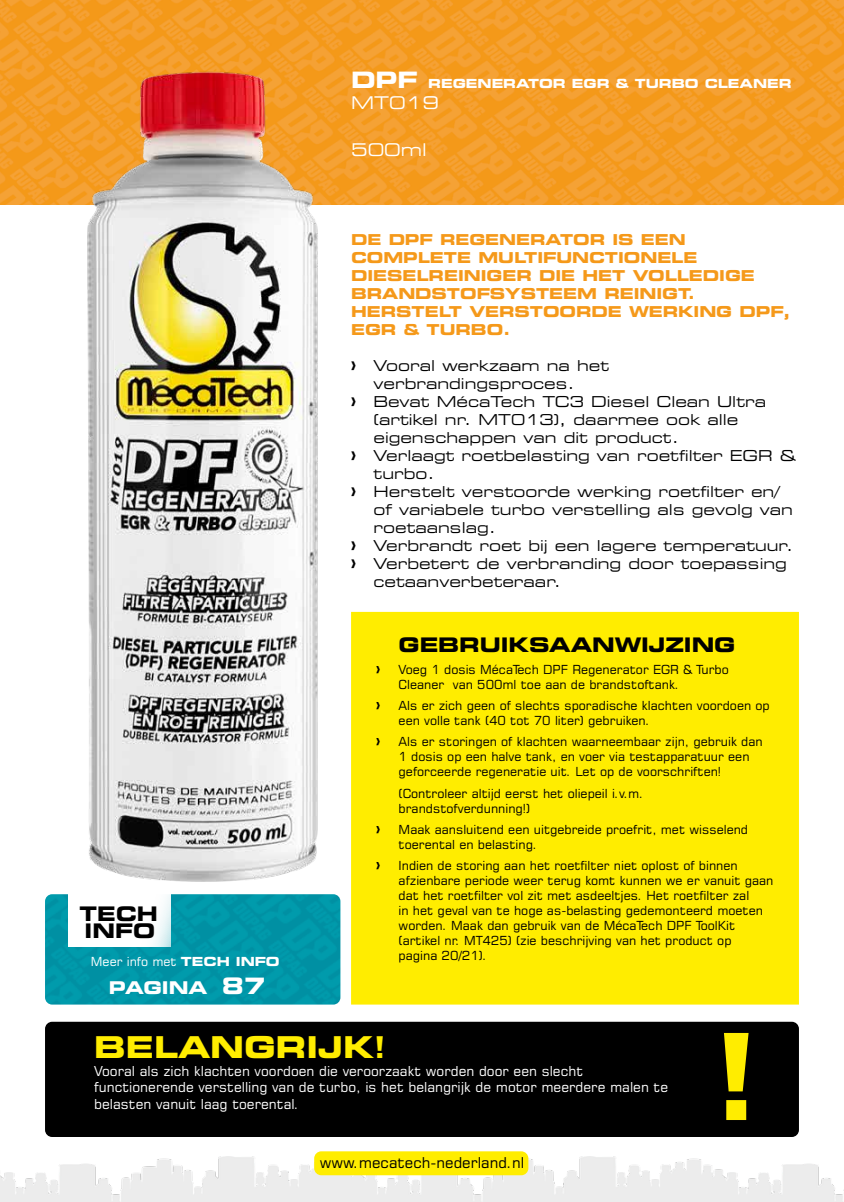
<style>
.page{position:relative;width:844px;height:1202px;background:#fff}
.page>*{position:absolute;margin:0;border:0;box-sizing:border-box;transform-origin:0 0}
.t1{font:120px "UPBOLTERS";color:#ffed00}
.t2{font:700 expanded 30px "Square 721 BT";color:#ffed00}
.t3{font:700 expanded 20px/17.5px "Square 721 BT";color:#000}
.t4{font:expanded 17.5px "Square 721 BT";color:#fff}
.t5{font:700 expanded 17.5px "Square 721 BT";color:#fff}
.t6{font:expanded 15px "Square 721 BT";color:#000}
.t7{font:700 expanded 15px/18px "Square 721 BT";color:#f5991a}
.t8{font:15px "Square 721 BT";color:#000}
.t9{font:13.75px/16.5px "Square 721 BT";color:#fff}
.t10{font:12.5px/15px "Square 721 BT";color:#000}
.t11{font:700 expanded 12.5px "Square 721 BT";color:#fff}
.t12{font:12.5px "Square 721 BT";color:#fff}
.s1{font-size:22.5px}
.s2{font-weight:700;font-stretch:expanded}
.s3{font-family:"UPBOLTERS";font-stretch:normal}
.s4{font-family:"UPBOLTERS"}
.s5{font-family:"UPBOLTERS";font-weight:400;font-stretch:normal}
</style>
<div class="page">
<img style="left:0;top:1156px;width:843px;height:45px">
<div style="left:45px;top:1021px;width:753px;height:115px;background:#000;border-radius:7px"></div>
<div style="left:314px;top:1151px;width:214px;height:23px;background:#ffed00;border-radius:7px"></div>
<img style="left:0;top:0;width:843px;height:204px">
<div style="left:363px;top:624px;width:423px;height:367px;background:#ffed00"></div>
<div style="left:351px;top:611px;width:447px;height:393px;border:25px solid #ffed00"></div>
<img style="left:45px;top:61px;width:306px;height:855px">
<div style="left:45px;top:894px;width:295px;height:110px;background:#0096a8"></div>
<div style="left:68px;top:888px;width:102px;height:58px;background:#fff"></div>
<p class="t11" style="left:351px;top:76px;width:442px"><span class="s1">DPF</span> REGENERATOR EGR &amp; TURBO CLEANER</p>
<h3 class="t4" style="left:351px;top:93px;width:89px">MT019</h3>
<h3 class="t4" style="left:351px;top:139px;width:77px">500ml</h3>
<h3 class="t3" style="left:79px;top:904px;width:80px">TECH<br>INFO</h3>
<p class="t12" style="left:91px;top:953px;width:190px">Meer info met <span class="s2">TECH INFO</span></p>
<h3 class="t5" style="left:109px;top:976px;width:158px">PAGINA <span class="s1">87</span></h3>
<p class="t7" style="left:351px;top:231px;width:440px">DE DPF REGENERATOR IS EEN<br>COMPLETE MULTIFUNCTIONELE<br>DIESELREINIGER DIE HET VOLLEDIGE<br>BRANDSTOFSYSTEEM REINIGT.<br>HERSTELT VERSTOORDE WERKING DPF,<br>EGR &amp; TURBO.</p>
<p class="t6" style="left:351px;top:357px;width:259px"><span class="s3">&gt;</span> Vooral werkzaam na het</p>
<p class="t6" style="left:373px;top:375px;width:202px">verbrandingsproces.</p>
<p class="t6" style="left:351px;top:393px;width:416px"><span class="s3">&gt;</span> Bevat MécaTech TC3 Diesel Clean Ultra</p>
<p class="t6" style="left:373px;top:411px;width:366px">(artikel nr. MT013), daarmee ook alle</p>
<p class="t6" style="left:373px;top:429px;width:306px">eigenschappen van dit product.</p>
<p class="t6" style="left:351px;top:447px;width:446px"><span class="s3">&gt;</span> Verlaagt roetbelasting van roetfilter EGR &amp;</p>
<p class="t6" style="left:373px;top:465px;width:62px">turbo.</p>
<p class="t6" style="left:351px;top:483px;width:430px"><span class="s3">&gt;</span> Herstelt verstoorde werking roetfilter en/</p>
<p class="t6" style="left:373px;top:501px;width:420px">of variabele turbo verstelling als gevolg van</p>
<p class="t6" style="left:373px;top:519px;width:124px">roetaanslag.</p>
<p class="t6" style="left:351px;top:537px;width:443px"><span class="s3">&gt;</span> Verbrandt roet bij een lagere temperatuur.</p>
<p class="t6" style="left:351px;top:555px;width:437px"><span class="s3">&gt;</span> Verbetert de verbranding door toepassing</p>
<p class="t6" style="left:373px;top:573px;width:189px">cetaanverbeteraar.</p>
<h3 class="t3" style="left:398px;top:636px;width:338px">GEBRUIKSAANWIJZING</h3>
<p class="t10" style="left:398px;top:661px;width:331px;text-indent:-22px"><span class="s4">&gt;</span> Voeg 1 dosis MécaTech DPF Regenerator EGR &amp; Turbo<br>Cleaner van 500ml toe aan de brandstoftank.</p>
<p class="t10" style="left:398px;top:697px;width:372px;text-indent:-22px"><span class="s4">&gt;</span> Als er zich geen of slechts sporadische klachten voordoen op een volle tank (40 tot 70 liter) gebruiken.</p>
<p class="t10" style="left:398px;top:733px;width:365px;text-indent:-22px"><span class="s4">&gt;</span> Als er storingen of klachten waarneembaar zijn, gebruik dan<br>1 dosis op een halve tank, en voer via testapparatuur een geforceerde regeneratie uit. Let op de voorschriften!</p>
<p class="t10" style="left:398px;top:785px;width:246px">(Controleer altijd eerst het oliepeil i.v.m. brandstofverdunning!)</p>
<p class="t10" style="left:398px;top:821px;width:351px;text-indent:-22px"><span class="s4">&gt;</span> Maak aansluitend een uitgebreide proefrit, met wisselend toerental en belasting.</p>
<p class="t10" style="left:398px;top:857px;width:376px;text-indent:-22px"><span class="s4">&gt;</span> Indien de storing aan het roetfilter niet oplost of binnen afzienbare periode weer terug komt kunnen we er vanuit gaan dat het roetfilter vol zit met asdeeltjes. Het roetfilter zal<br>in het geval van te hoge as-belasting gedemonteerd moeten worden. Maak dan gebruik van de MécaTech DPF ToolKit (artikel nr. MT425) (zie beschrijving van het product op<br>pagina 20/21).</p>
<h2 class="t2" style="left:94px;top:1028px;width:294px">BELANGRIJK<span class="s5">!</span></h2>
<h1 class="t1" style="left:711px;top:1004px;width:53px">!</h1>
<p class="t9" style="left:94px;top:1062px;width:575px">Vooral als zich klachten voordoen die veroorzaakt worden door een slecht functionerende verstelling van de turbo, is het belangrijk de motor meerdere malen te belasten vanuit laag toerental.</p>
<p class="t8" style="left:319px;top:1152px;width:206px">www.mecatech-nederland.nl</p>
</div>
